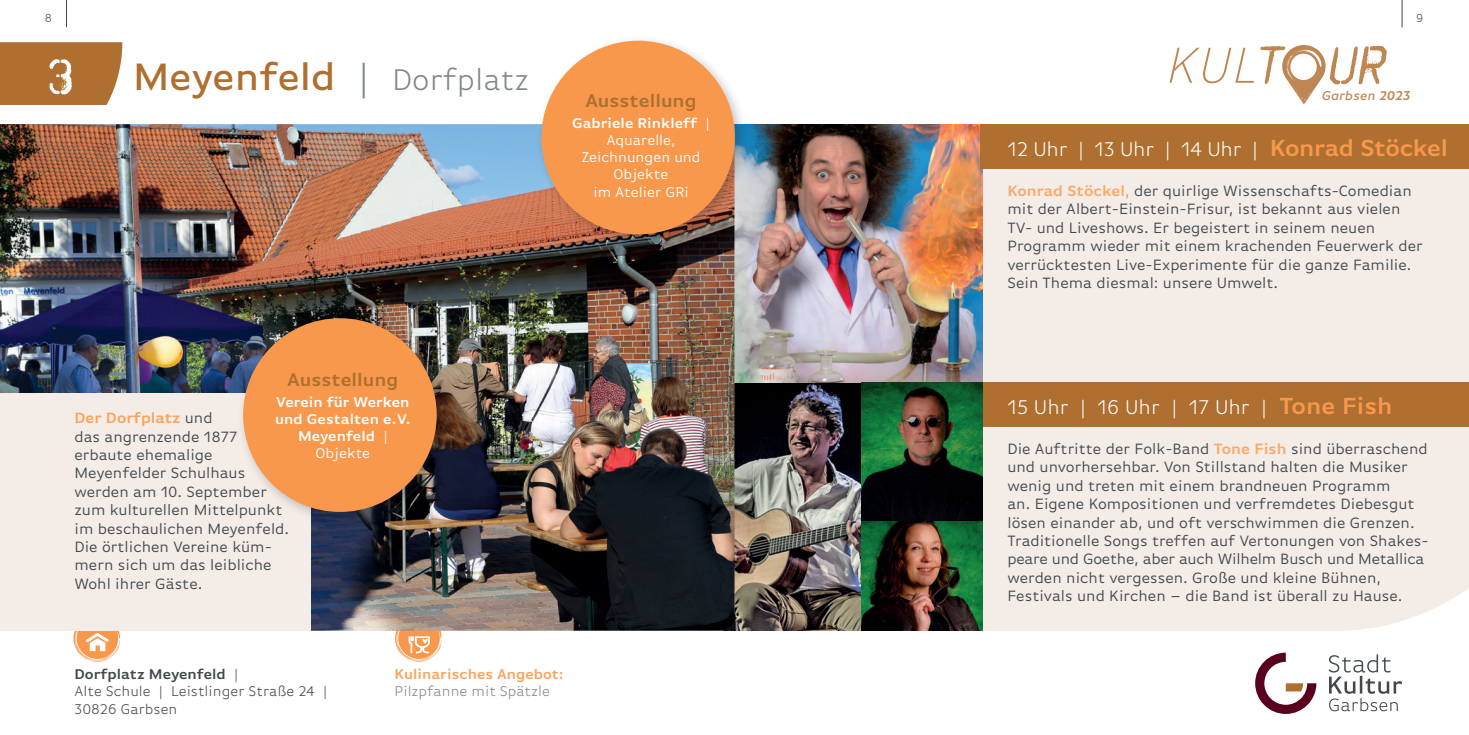
<style>
.page{position:relative;width:1469px;height:735px;background:#fff}
.page>*{position:absolute;margin:0;border:0;box-sizing:border-box;transform-origin:0 0}
.t1{font:500 40.25px "Basic Gothic Pro";color:#ae6f30}
.t2{font:300 21px "Basic Gothic Pro";letter-spacing:-.005em;color:#fff}
.t3{font:600 19.25px "Basic Gothic Pro";color:#ae6f30}
.t4{font:15.75px/18.4px "Basic Gothic Pro";color:#41494e}
.t5{font:300 14.88px/17.8px "Basic Gothic Pro";color:#41494e}
.t6{font:14.88px/17.2px "Basic Gothic Pro";color:#fff;text-align:center}
.t7{font:600 14.88px/17.2px "Basic Gothic Pro";color:#fff;text-align:center}
.t8{font:600 14.88px "Basic Gothic Pro";color:#f9a460}
.t9{font:300 14.88px "Basic Gothic Pro";color:#7f878d}
.t10{font:italic 500 13.47px "Basic Gothic Pro";letter-spacing:.01em;color:#be8652}
.t11{font:300 12.25px "Basic Gothic Pro";color:#41494e}
.s1{font-family:"Octin Spraypaint A Rg";font-weight:400;font-size:50.75px;color:#fff}
.s2{font-weight:300;color:#7f878d}
.s3{font-weight:300;font-size:31.5px;color:#7f878d}
.s4{font-weight:600}
.s5{font-weight:600;font-size:24.5px;color:#f7984c}
.s6{font-weight:600;color:#f9a96a}
.s7{color:#f58226}
.s8{font-weight:400}
.s9{font-weight:600;color:#f9a460}
</style>
<div class="page">
<div style="left:982px;top:169px;width:486px;height:461px;background:#f4ece6"></div>
<img style="left:734px;top:382px;width:127px;height:248px">
<img style="left:734px;top:124px;width:248px;height:258px">
<div style="left:981px;top:124px;width:487px;height:45px;background:#ae6f30"></div>
<div style="left:981px;top:382px;width:487px;height:45px;background:#ae6f30"></div>
<img style="left:861px;top:520px;width:121px;height:110px">
<img style="left:861px;top:382px;width:121px;height:138px">
<svg style="left:73px;top:630px;width:47px;height:31px"></svg>
<svg style="left:395px;top:630px;width:46px;height:31px"></svg>
<img style="left:0;top:124px;width:734px;height:506px">
<svg style="left:1401px;top:0;width:1px;height:27px"></svg>
<svg style="left:66px;top:0;width:1px;height:27px"></svg>
<div style="left:0;top:42px;width:122px;height:63px;background:#ae6f30"></div>
<div style="left:0;top:393px;width:310px;height:237px;background:#f4ece6"></div>
<div style="left:535px;top:35px;width:212px;height:212px;background:#231f20;opacity:.25"></div>
<div style="left:541px;top:41px;width:194px;height:193px;background:#f7984c;border-radius:50%"></div>
<div style="left:237px;top:312px;width:212px;height:212px;background:#231f20;opacity:.25"></div>
<div style="left:243px;top:318px;width:194px;height:193px;background:#f7984c;border-radius:50%"></div>
<svg style="left:1169px;top:45px;width:218px;height:60px"></svg>
<div style="left:1290px;top:54px;width:26px;height:26px;background:#fff;border-radius:50%"></div>
<svg style="left:1328px;top:654px;width:73px;height:56px"></svg>
<svg style="left:1255px;top:652px;width:61px;height:61px"></svg>
<p class="t11" style="left:45px;top:11px;width:9px">8</p>
<p class="t11" style="left:1416px;top:11px;width:9px">9</p>
<h1 class="t1" style="left:47px;top:54px;width:483px"><span class="s1">3</span> Meyenfeld <span class="s2">|</span> <span class="s3">Dorfplatz</span></h1>
<p class="t10" style="left:1322px;top:88px;width:90px">Garbsen <span class="s4">2023</span></p>
<h2 class="t2" style="left:1007px;top:137px;width:442px">12 Uhr | 13 Uhr | 14 Uhr | <span class="s5">Konrad Stöckel</span></h2>
<p class="t3" style="left:585px;top:89px;width:113px">Ausstellung</p>
<p class="t6" style="left:572px;top:114px;width:139px"><span class="s4">Gabriele Rinkleff</span> |<br>Aquarelle,<br>Zeichnungen und<br>Objekte<br>im Atelier GRi</p>
<p class="t4" style="left:1007px;top:181px;width:417px"><span class="s6">Konrad Stöckel</span><span class="s7">,</span> der quirlige Wissenschafts-Comedian mit der Albert-Einstein-Frisur, ist bekannt aus vielen TV- und Liveshows. Er begeistert in seinem neuen Programm wieder mit einem krachenden Feuerwerk der verrücktesten Live-Experimente für die ganze Familie.<br>Sein Thema diesmal: unsere Umwelt.</p>
<p class="t3" style="left:287px;top:368px;width:113px">Ausstellung</p>
<p class="t7" style="left:275px;top:393px;width:137px">Verein für Werken und Gestalten e.V.<br>Meyenfeld <span class="s8">|<br>Objekte</span></p>
<p class="t4" style="left:74px;top:408px;width:216px"><span class="s9">Der Dorfplatz</span> und<br>das angrenzende 1877 erbaute ehemalige<br>Meyenfelder Schulhaus werden am 10. September zum kulturellen Mittelpunkt im beschaulichen Meyenfeld.<br>Die örtlichen Vereine küm&shy;mern sich um das leibliche<br>Wohl ihrer Gäste.</p>
<p class="t5" style="left:74px;top:664px;width:254px"><span class="s4">Dorfplatz Meyenfeld</span> |<br>Alte Schule | Leistlinger Straße 24 |<br>30826 Garbsen</p>
<p class="t8" style="left:394px;top:664px;width:170px">Kulinarisches Angebot:</p>
<p class="t9" style="left:394px;top:682px;width:157px">Pilzpfanne mit Spätzle</p>
<h2 class="t2" style="left:1007px;top:395px;width:386px">15 Uhr | 16 Uhr | 17 Uhr | <span class="s5">Tone Fish</span></h2>
<p class="t4" style="left:1007px;top:439px;width:423px">Die Auftritte der Folk-Band <span class="s6">Tone Fish</span> sind überraschend und unvorhersehbar. Von Stillstand halten die Musiker wenig und treten mit einem brandneuen Programm<br>an. Eigene Kompositionen und verfremdetes Diebesgut lösen einander ab, und oft verschwimmen die Grenzen.<br>Traditionelle Songs treffen auf Vertonungen von Shakes&shy;peare und Goethe, aber auch Wilhelm Busch und Metallica werden nicht vergessen. Große und kleine Bühnen, Festivals und Kirchen – die Band ist überall zu Hause.</p>
</div>
